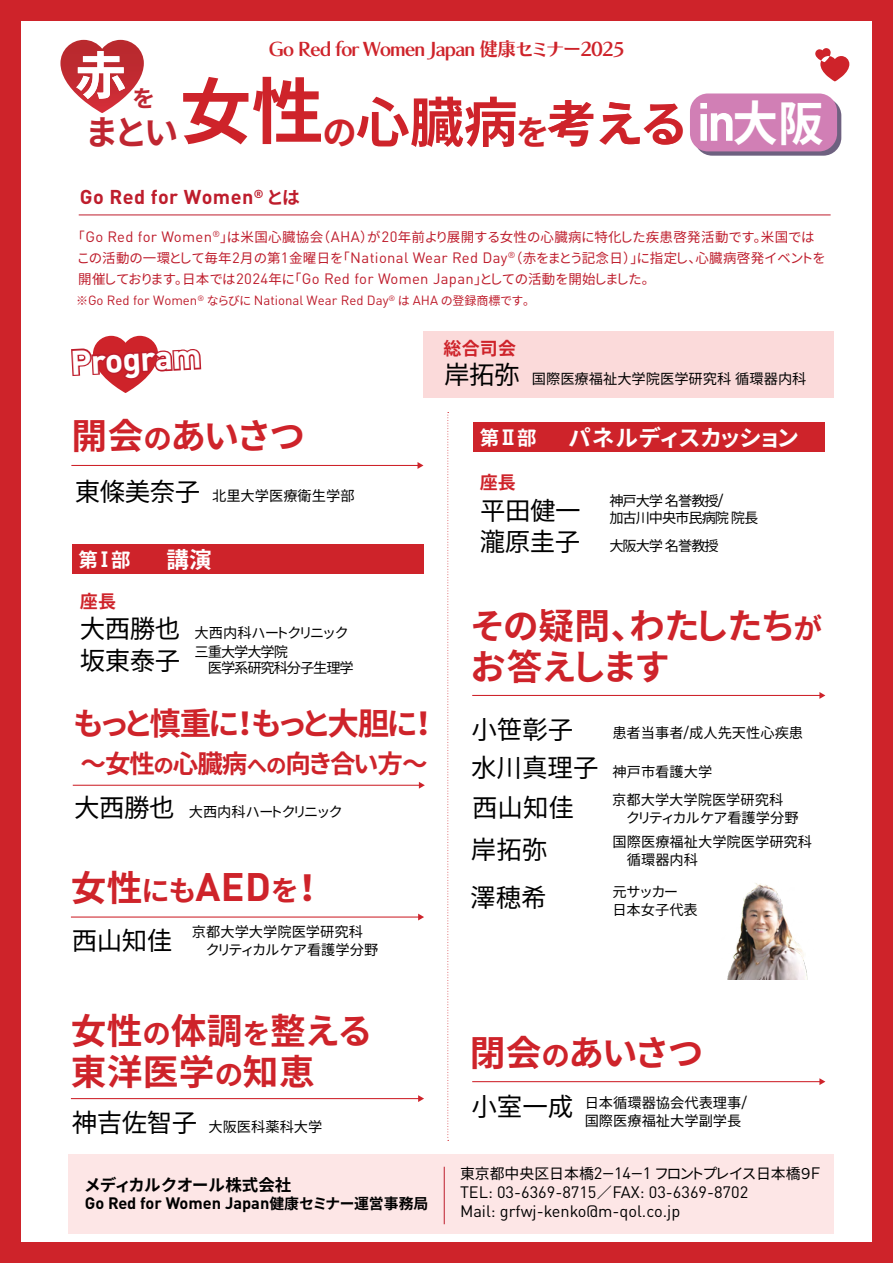
<style>
.page{position:relative;width:893px;height:1263px;background:#ce232a}
.page>*{position:absolute;margin:0;border:0;box-sizing:border-box;transform-origin:0 0}
.t1{font:51.15px "Gen Shin Gothic P Bold";color:#fff}
.t2{font:35.7px/40.8px "Gen Shin Gothic P Bold";letter-spacing:.01em;color:#ce232a}
.t3{font:34.5px "Gen Shin Gothic P Bold";color:#bf2631}
.t4{font:700 33.75px "DIN Pro";color:#fff}
.t5{font:31.5px "Gen Shin Gothic P Bold";letter-spacing:-.04em;color:#ce232a}
.t6{font:25.5px "Gen Shin Gothic P Regular";color:#000}
.t7{font:25.5px "Gen Shin Gothic P Bold";letter-spacing:-.04em;color:#ce232a}
.t8{font:22.5px "Gen Shin Gothic P Bold";letter-spacing:.01em;color:#fff}
.t9{font:700 19.8px "DIN Pro";letter-spacing:.025em;color:#be1d2c}
.t10{font:19.5px "Gen Shin Gothic P Bold";color:#fff}
.t11{font:19.2px "Chiaro Std B";letter-spacing:-.055em;color:#ce232a}
.t12{font:18px "Gen Shin Gothic P Bold";letter-spacing:.01em;color:#ce232a}
.t13{font:16.5px "Gen Shin Gothic P Bold";color:#000}
.t14{font:16.35px/19.2px "DIN Pro";color:#000}
.t15{font:700 16.35px "DIN Pro";color:#000}
.t16{font:14.85px "Gen Shin Gothic P Regular";color:#000}
.t17{font:14.25px/17.9px "Gen Shin Gothic P Regular";color:#000}
.t18{font:14.25px/16.5px "Gen Shin Gothic P Regular";letter-spacing:-.075em;color:#000}
.t19{font:13.5px/21px "Gen Shin Gothic P Regular";letter-spacing:.025em;color:#be1d2c}
.t20{font:13.2px "DIN Pro";color:#be1d2c}
.s1{color:#ce232a}
.s2{font-size:54px;color:#ce232a}
.s3{font-size:49.5px;color:#ce232a}
.s4{font-family:"DIN Pro";font-weight:700;font-size:52.8px;color:#fff}
.s5{font-size:48px;color:#fff}
.s6{font-family:"Gen Shin Gothic P Bold";font-weight:400;font-size:18px}
.s7{font-family:"DIN Pro";font-size:14.85px}
.s8{font-family:"Gen Shin Gothic P Regular";font-size:12px}
.s9{font-size:28.5px}
.s10{font-size:25.5px}
.s11{font-family:"UD Shin Go Pro De";font-weight:700}
.s12{font-size:20.4px}
.s13{font-family:"DIN Pro";font-weight:700;font-size:39.3px}
.s14{font-family:"DIN Pro";font-size:15.75px}
.s15{font-family:"Gen Shin Gothic P Bold";font-weight:400;font-size:14.85px}
.s16{font-family:"DIN Pro";font-size:16.35px}
.s17{font-family:"Gen Shin Gothic P Regular";font-size:14.85px}
</style>
<div class="page">
<div style="left:21px;top:21px;width:851px;height:1221px;background:#fff"></div>
<div style="left:423px;top:331px;width:411px;height:66px;background:#fbdada"></div>
<div style="left:69px;top:1154px;width:765px;height:79px;background:#fde6e6"></div>
<svg style="left:694px;top:98px;width:147px;height:58px"></svg>
<div style="left:690px;top:93px;width:147px;height:58px;background:#d17fb5;border-radius:18px"></div>
<svg style="left:815px;top:48px;width:34px;height:33px"></svg>
<hr style="left:79px;top:215px;width:752px;height:1px;background:#be1d2c">
<hr style="left:71px;top:916px;width:348px;height:1px;background:#ce232a">
<svg style="left:418px;top:914px;width:6px;height:6px"></svg>
<hr style="left:472px;top:695px;width:348px;height:1px;background:#ce232a">
<svg style="left:819px;top:692px;width:6px;height:7px"></svg>
<hr style="left:472px;top:1081px;width:348px;height:1px;background:#ce232a">
<svg style="left:819px;top:1078px;width:6px;height:7px"></svg>
<hr style="left:71px;top:465px;width:347px;height:1px;background:#ce232a">
<svg style="left:417px;top:462px;width:6px;height:7px"></svg>
<hr style="left:73px;top:785px;width:347px;height:1px;background:#ce232a">
<svg style="left:419px;top:782px;width:6px;height:7px"></svg>
<svg style="left:71px;top:336px;width:132px;height:130px"></svg>
<svg style="left:447px;top:412px;width:2px;height:729px"></svg>
<div style="left:72px;top:544px;width:351px;height:30px;background:#ce232a"></div>
<hr style="left:71px;top:1098px;width:348px;height:1px;background:#ce232a">
<svg style="left:418px;top:1095px;width:6px;height:7px"></svg>
<div style="left:473px;top:422px;width:352px;height:30px;background:#ce232a"></div>
<hr style="left:444px;top:1167px;width:1px;height:57px;background:#be1d2c">
<svg style="left:60px;top:40px;width:84px;height:73px"></svg>
<img style="left:727px;top:883px;width:81px;height:96px">
<h3 class="t11" style="left:268px;top:37px;width:358px">Go Red for Women Japan 健康セミナー2025</h3>
<h3 class="t3" style="left:88px;top:106px;width:737px">まとい<sup>女性</sup><span class="s1">の</span><span class="s2">心臓病</span><span class="s1">を</span><span class="s3">考える</span> <span class="s4">in</span><span class="s5">大阪</span></h3>
<h1 class="t1" style="left:75px;top:36px;width:81px">赤<sub>を</sub></h1>
<h3 class="t9" style="left:80px;top:180px;width:222px">Go Red for Women<sup>®</sup> <span class="s6">とは</span></h3>
<p class="t19" style="left:78px;top:226px;width:748px">「<span class="s7">Go Red for Women</span><sup>®</sup>」は米国心臓協会（<span class="s7">AHA</span>）が<span class="s7">20</span>年前より展開する女性の心臓病に特化した疾患啓発活動です。米国ではこの活動の一環として毎年<span class="s7">2</span>月の第<span class="s7">1</span>金曜日を「<span class="s7">National Wear Red Day</span><sup>®</sup>（赤をまとう記念日）」に指定し、心臓病啓発イベントを開催しております。日本では<span class="s7">2024</span>年に「<span class="s7">Go Red for Women Japan</span>」としての活動を開始しました。</p>
<p class="t20" style="left:76px;top:290px;width:455px"><span class="s8">※</span>Go Red for Women<sup>®</sup> <span class="s8">ならびに</span> National Wear Red Day<sup>®</sup> <span class="s8">は</span> AHA <span class="s8">の登録商標です。</span></p>
<h3 class="t4" style="left:69px;top:334px;width:132px;rotate:-3deg">Program</h3>
<h2 class="t2" style="left:72px;top:414px;width:234px">開会<span class="s9">の</span>あいさつ</h2>
<p class="t17" style="left:75px;top:487px;width:281px"><span class="s10">東條美奈子</span> 北里大学医療衛生学部</p>
<h3 class="t10" style="left:78px;top:545px;width:54px">第<span class="s11">Ⅰ</span>部</h3>
<h3 class="t8" style="left:167px;top:542px;width:47px">講演</h3>
<p class="t12" style="left:80px;top:588px;width:38px">座長</p>
<p class="t17" style="left:80px;top:623px;width:269px"><span class="s10">大⻄勝也</span> 大⻄内科ハートクリニック</p>
<h3 class="t6" style="left:80px;top:643px;width:102px">坂東泰子</h3>
<p class="t18" style="left:195px;top:643px;width:161px">三重大学大学院<br>　医学系研究科分子生理学</p>
<h3 class="t5" style="left:74px;top:700px;width:359px">もっと慎重に！もっと大胆に！</h3>
<h3 class="t7" style="left:81px;top:744px;width:349px">〜女性<span class="s12">の</span>心臓病<span class="s12">への</span>向き合い⽅〜</h3>
<p class="t17" style="left:74px;top:803px;width:269px"><span class="s10">大⻄勝也</span> 大⻄内科ハートクリニック</p>
<h2 class="t2" style="left:71px;top:867px;width:247px">女性<span class="s9">にも</span><span class="s13">AED</span><span class="s9">を</span>！</h2>
<h3 class="t6" style="left:72px;top:922px;width:102px">⻄⼭知佳</h3>
<p class="t17" style="left:192px;top:923px;width:188px">京都大学大学院医学研究科　クリティカルケア看護学分野</p>
<p class="t12" style="left:444px;top:334px;width:74px">総合司会</p>
<p class="t17" style="left:444px;top:370px;width:364px"><span class="s10">岸拓弥</span> 国際医療福祉大学院医学研究科循環器内科</p>
<h3 class="t10" style="left:480px;top:423px;width:58px">第<span class="s11">Ⅱ</span>部</h3>
<h3 class="t8" style="left:568px;top:421px;width:233px">パネルディスカッション</h3>
<p class="t12" style="left:480px;top:468px;width:38px">座長</p>
<h3 class="t6" style="left:480px;top:492px;width:102px">平田健一</h3>
<p class="t18" style="left:609px;top:493px;width:150px">神⼾大学名誉教授<span class="s14">/<br></span>加古川中央市⺠病院院⻑</p>
<p class="t18" style="left:480px;top:537px;width:241px"><span class="s10">瀧原圭子</span> 大阪大学名誉教授</p>
<h2 class="t2" style="left:471px;top:604px;width:354px">その疑問、わたしたち<span class="s9">が</span>お答えします</h2>
<h3 class="t6" style="left:471px;top:711px;width:104px">小笹彰子</h3>
<p class="t17" style="left:612px;top:723px;width:192px">患者当事者<span class="s14">/</span>成人先天性心疾患</p>
<p class="t17" style="left:471px;top:762px;width:243px"><span class="s10">水川真理子</span> 神⼾市看護大学</p>
<h3 class="t6" style="left:472px;top:789px;width:104px">⻄⼭知佳</h3>
<p class="t17" style="left:612px;top:791px;width:188px">京都大学大学院医学研究科　クリティカルケア看護学分野</p>
<h3 class="t6" style="left:471px;top:832px;width:78px">岸拓弥</h3>
<p class="t17" style="left:613px;top:833px;width:201px">国際医療福祉大学院医学研究科　循環器内科</p>
<h3 class="t6" style="left:470px;top:879px;width:78px">澤穂希</h3>
<p class="t17" style="left:612px;top:883px;width:87px">元サッカー<br>日本女子代表</p>
<h2 class="t2" style="left:71px;top:1009px;width:301px">女性<span class="s9">の</span>体調<span class="s9">を</span>整える東洋医学<span class="s9">の</span>知恵</h2>
<p class="t17" style="left:72px;top:1118px;width:252px"><span class="s10">神吉佐智子</span> 大阪医科薬科大学</p>
<p class="t13" style="left:85px;top:1172px;width:208px">メディカルクオール株式会社</p>
<p class="t15" style="left:85px;top:1189px;width:345px">Go Red for Women Japan<span class="s15">健康セミナー運営事務局</span></p>
<h2 class="t2" style="left:470px;top:1032px;width:234px">閉会<span class="s9">の</span>あいさつ</h2>
<p class="t17" style="left:585px;top:1094px;width:164px;text-indent:-113px"><span class="s10">小室一成</span> 日本循環器協会代表理事<span class="s14">/</span>国際医療福祉大学副学長</p>
<p class="t16" style="left:460px;top:1163px;width:362px">東京都中央区日本橋<span class="s16">2</span>－<span class="s16">14</span>－<span class="s16">1</span> フロントプレイス日本橋９<span class="s16">F</span></p>
<p class="t14" style="left:460px;top:1181px;width:290px">TEL: 03-6369-8715<span class="s17">／</span>FAX: 03-6369-8702<br>Mail: grfwj-kenko@m-qol.co.jp</p>
</div>
